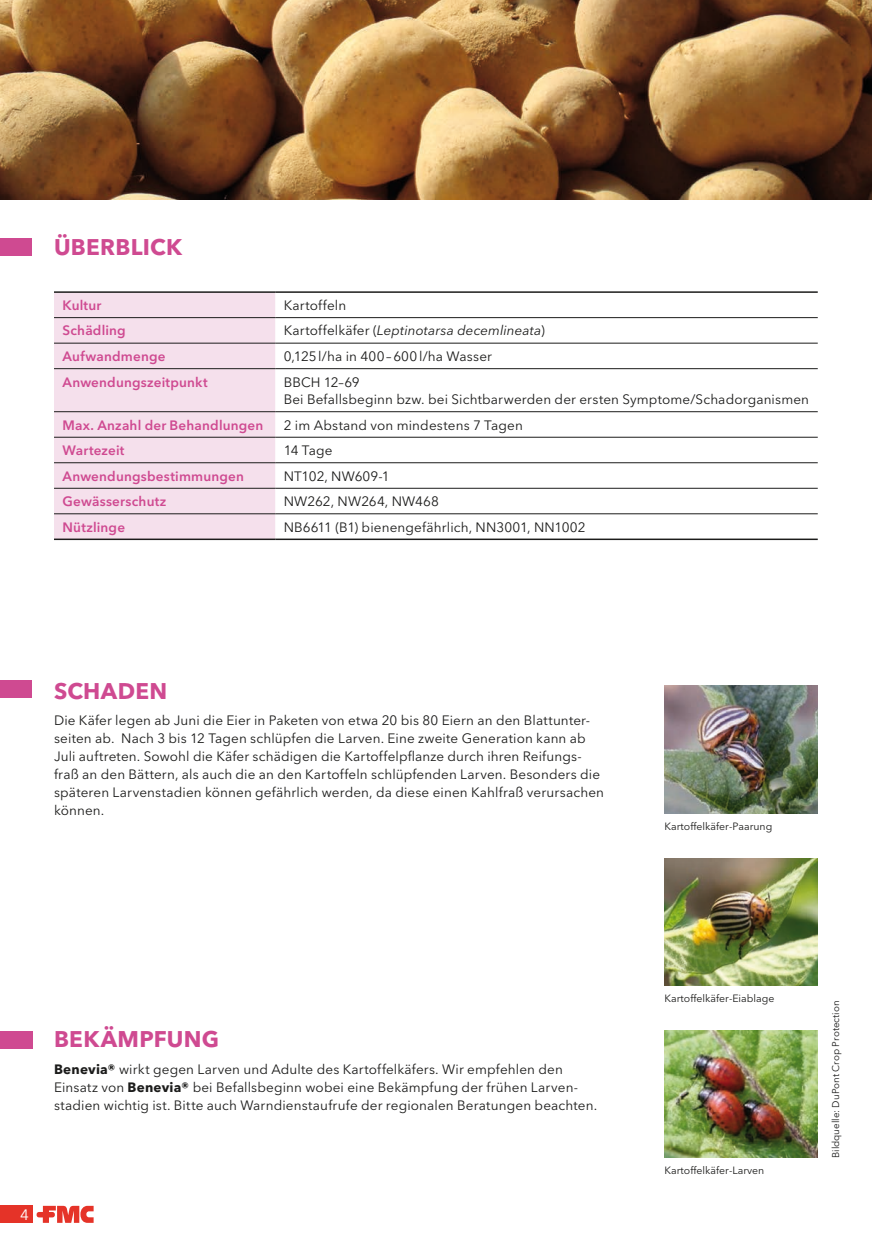
<style>
.page{position:relative;width:872px;height:1242px;background:#fff}
.page>*{position:absolute;margin:0;border:0;box-sizing:border-box;transform-origin:0 0}
.t1{font:700 22.5px "Avenir Next LT Pro";letter-spacing:.01em;color:#cf4a91}
.t2{font:15px "Avenir Next LT Pro";color:#fff}
.t3{font:13.5px/18px "Avenir Next LT Pro";letter-spacing:.01em;color:#1c1c1b}
.t4{font:600 13.5px "Avenir Next LT Pro";letter-spacing:.015em;color:#cf4a91}
.t5{font:italic 13.5px "Avenir Next LT Pro";letter-spacing:.005em;color:#1c1c1b}
.t6{font:10.5px "Avenir Next LT Pro";color:#1c1c1b}
.t7{font:9.75px "Avenir Next LT Pro";color:#1c1c1b}
.s1{font-style:normal}
.s2{font-weight:700}
</style>
<div class="page">
<img style="left:0;top:0;width:872px;height:200px">
<div style="left:54px;top:293px;width:221px;height:245px;background:#f5e0ec"></div>
<hr style="left:54px;top:317px;width:221px;height:1px;background:#1c1c1b">
<hr style="left:275px;top:317px;width:542px;height:1px;background:#1c1c1b">
<hr style="left:54px;top:343px;width:221px;height:1px;background:#1c1c1b">
<hr style="left:275px;top:343px;width:542px;height:1px;background:#1c1c1b">
<hr style="left:54px;top:368px;width:221px;height:1px;background:#1c1c1b">
<hr style="left:275px;top:368px;width:542px;height:1px;background:#1c1c1b">
<hr style="left:54px;top:411px;width:221px;height:1px;background:#1c1c1b">
<hr style="left:275px;top:411px;width:542px;height:1px;background:#1c1c1b">
<hr style="left:54px;top:437px;width:221px;height:1px;background:#1c1c1b">
<hr style="left:275px;top:437px;width:542px;height:1px;background:#1c1c1b">
<hr style="left:54px;top:462px;width:221px;height:1px;background:#1c1c1b">
<hr style="left:275px;top:462px;width:542px;height:1px;background:#1c1c1b">
<hr style="left:54px;top:488px;width:221px;height:1px;background:#1c1c1b">
<hr style="left:275px;top:488px;width:542px;height:1px;background:#1c1c1b">
<hr style="left:54px;top:513px;width:221px;height:1px;background:#1c1c1b">
<hr style="left:275px;top:513px;width:542px;height:1px;background:#1c1c1b">
<hr style="left:54px;top:291px;width:221px;height:2px;background:#1c1c1b">
<hr style="left:275px;top:291px;width:542px;height:2px;background:#1c1c1b">
<hr style="left:54px;top:538px;width:221px;height:2px;background:#1c1c1b">
<hr style="left:275px;top:538px;width:542px;height:2px;background:#1c1c1b">
<div style="left:0;top:1031px;width:33px;height:17px;background:#cf4a91"></div>
<div style="left:0;top:238px;width:32px;height:17px;background:#cf4a91"></div>
<img style="left:664px;top:686px;width:153px;height:127px">
<img style="left:664px;top:858px;width:154px;height:127px">
<img style="left:664px;top:1030px;width:154px;height:128px">
<div style="left:0;top:680px;width:32px;height:17px;background:#cf4a91"></div>
<div style="left:0;top:1205px;width:33px;height:17px;background:#e53328"></div>
<svg style="left:37px;top:1205px;width:57px;height:17px"></svg>
<h1 class="t1" style="left:54px;top:233px;width:129px">ÜBERBLICK</h1>
<p class="t4" style="left:63px;top:297px;width:40px">Kultur</p>
<p class="t3" style="left:284px;top:296px;width:64px">Kartoffeln</p>
<p class="t4" style="left:63px;top:322px;width:65px">Schädling</p>
<p class="t5" style="left:284px;top:323px;width:263px"><span class="s1">Kartoffelkäfer (</span>Leptinotarsa decemlineata<span class="s1">)</span></p>
<p class="t4" style="left:62px;top:348px;width:105px">Aufwandmenge</p>
<p class="t3" style="left:284px;top:347px;width:210px">0,125l/ha in 400–600l/ha Wasser</p>
<p class="t4" style="left:62px;top:373px;width:147px">Anwendungszeitpunkt</p>
<p class="t3" style="left:284px;top:374px;width:527px;line-height:16.5px">BBCH 12–69<br>Bei Befallsbeginn bzw. bei Sichtbarwerden der ersten Symptome/Schadorganismen</p>
<p class="t4" style="left:62px;top:417px;width:202px">Max. Anzahl der Behandlungen</p>
<p class="t3" style="left:284px;top:416px;width:241px">2 im Abstand von mindestens 7 Tagen</p>
<p class="t4" style="left:62px;top:442px;width:64px">Wartezeit</p>
<p class="t3" style="left:284px;top:441px;width:50px">14 Tage</p>
<p class="t4" style="left:62px;top:468px;width:183px">Anwendungsbestimmungen</p>
<p class="t3" style="left:284px;top:467px;width:107px">NT102, NW609-1</p>
<p class="t4" style="left:62px;top:493px;width:105px">Gewässerschutz</p>
<p class="t3" style="left:284px;top:492px;width:157px">NW262, NW264, NW468</p>
<p class="t4" style="left:62px;top:519px;width:64px">Nützlinge</p>
<p class="t3" style="left:284px;top:518px;width:303px">NB6611 (B1) bienengefährlich, NN3001, NN1002</p>
<h1 class="t1" style="left:54px;top:677px;width:115px">SCHADEN</h1>
<p class="t3" style="left:54px;top:711px;width:551px">Die Käfer legen ab Juni die Eier in Paketen von etwa 20 bis 80 Eiern an den Blattunter&shy;seiten ab. Nach 3 bis 12 Tagen schlüpfen die Larven. Eine zweite Generation kann ab Juli auftreten. Sowohl die Käfer schädigen die Kartoffelpflanze durch ihren Reifungs&shy;fraß an den Bättern, als auch die an den Kartoffeln schlüpfenden Larven. Besonders die späteren Larvenstadien können gefährlich werden, da diese einen Kahlfraß verursachen können.</p>
<p class="t6" style="left:664px;top:820px;width:109px">Kartoffelkäfer-Paarung</p>
<h1 class="t1" style="left:54px;top:1025px;width:167px">BEKÄMPFUNG</h1>
<p class="t3" style="left:54px;top:1060px;width:545px"><span class="s2">Benevia®</span> wirkt gegen Larven und Adulte des Kartoffelkäfers. Wir empfehlen den<br>Einsatz von <span class="s2">Benevia®</span> bei Befallsbeginn wobei eine Bekämpfung der frühen Larven&shy;stadien wichtig ist. Bitte auch Warndienstaufrufe der regionalen Beratungen beachten.</p>
<p class="t2" style="left:20px;top:1205px;width:10px">4</p>
<p class="t6" style="left:664px;top:992px;width:111px">Kartoffelkäfer-Eiablage</p>
<p class="t6" style="left:664px;top:1164px;width:101px">Kartoffelkäfer-Larven</p>
<p class="t7" style="left:830px;top:1158px;width:159px;rotate:-90deg">Bildquelle: DuPont Crop Protection</p>
</div>
